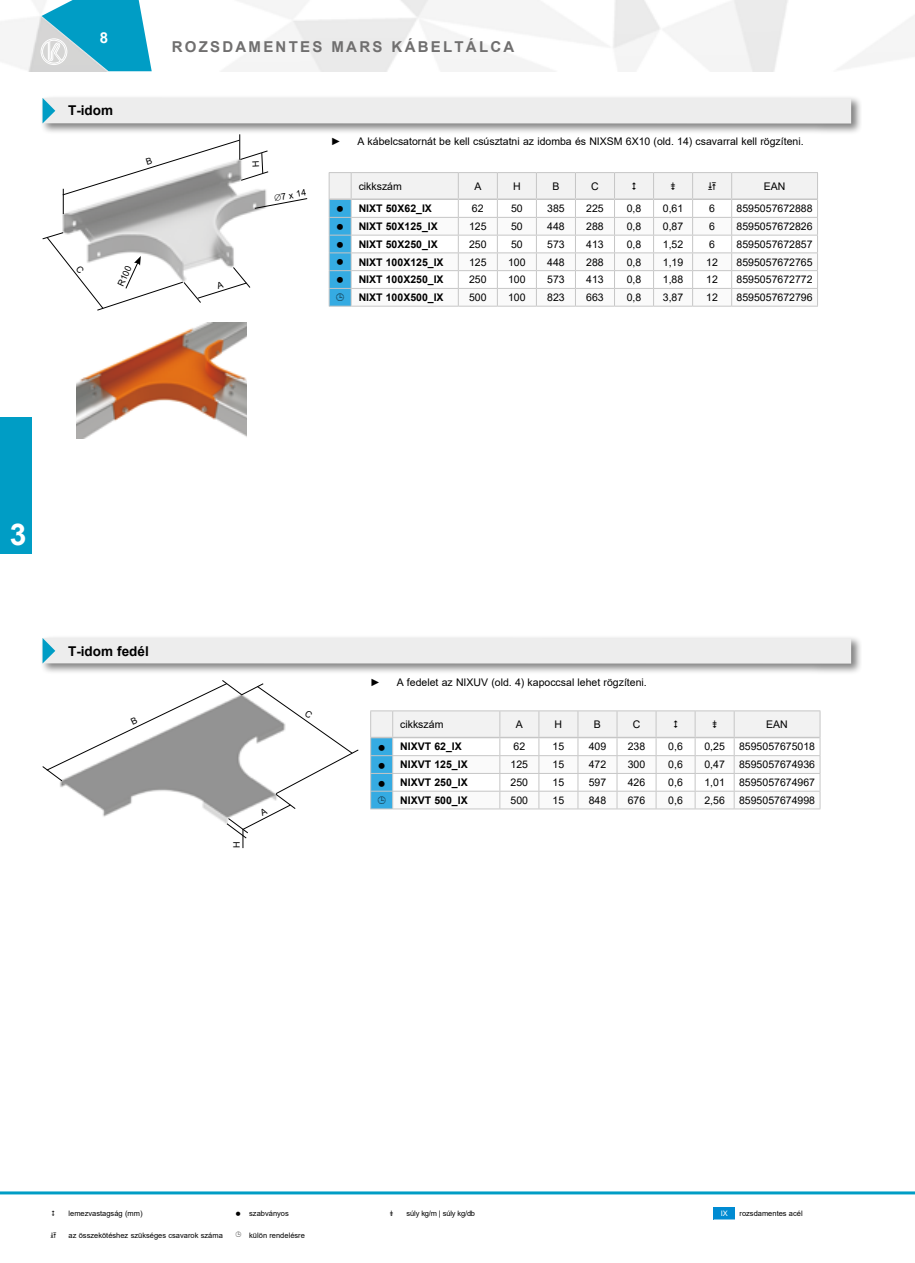
<style>
.page{position:relative;width:915px;height:1263px;background:#fff}
.page>*{position:absolute;margin:0;border:0;box-sizing:border-box;transform-origin:0 0}
.t1{font:700 30px "Arial";color:#fff}
.t2{font:700 15px "Arial";letter-spacing:.15em;color:#706f6f}
.t3{font:700 15px "Arial";color:#fff}
.t4{font:700 13.5px "Arial";color:#000}
.t5{font:10.5px "Arial";color:#000}
.t6{font:700 10.5px "Arial";color:#000}
.t7{font:9px "Arial";color:#000}
.t8{font:7.5px "Arial";color:#000}
.t9{font:7.5px "Arial";letter-spacing:-.025em;color:#000}
.t10{font:7.5px "Arial";color:#fff}
.s1{font-family:"Arial Unicode MS"}
</style>
<div class="page">
<svg style="left:0;top:0;width:915px;height:72px"></svg>
<div style="left:0;top:418px;width:32px;height:136px;background:#009dc5"></div>
<hr style="left:0;top:1191px;width:914px;height:3px;background:#009dc5">
<img style="left:62px;top:214px;width:189px;height:74px">
<div style="left:40px;top:96px;width:821px;height:39px;background:#000;opacity:.5"></div>
<div style="left:43px;top:98px;width:807px;height:26px;background:#ededed"></div>
<svg style="left:43px;top:98px;width:12px;height:25px"></svg>
<img style="left:76px;top:322px;width:170px;height:117px">
<div style="left:40px;top:636px;width:821px;height:39px;background:#000;opacity:.5"></div>
<div style="left:43px;top:638px;width:807px;height:26px;background:#ededed"></div>
<svg style="left:43px;top:638px;width:12px;height:25px"></svg>
<div style="left:713px;top:1207px;width:21px;height:12px;background:#008bd2"></div>
<svg style="left:370px;top:710px;width:450px;height:99px"></svg>
<svg style="left:328px;top:172px;width:489px;height:135px"></svg>
<svg style="left:42px;top:232px;width:208px;height:79px"></svg>
<svg style="left:62px;top:134px;width:245px;height:80px"></svg>
<svg style="left:42px;top:680px;width:317px;height:168px"></svg>
<h2 class="t3" style="left:100px;top:27px;width:10px">8</h2>
<p class="t4" style="left:68px;top:101px;width:47px">T-idom</p>
<p class="t7" style="left:114px;top:283px;width:23px;rotate:-65deg">R100</p>
<h2 class="t2" style="left:172px;top:36px;width:344px">ROZSDAMENTES MARS KÁBELTÁLCA</h2>
<p class="t7" style="left:273px;top:192px;width:34px;rotate:-11deg"><span class="s1">∅</span>7 x 14</p>
<p class="t5" style="left:331px;top:134px;width:12px">►</p>
<p class="t5" style="left:357px;top:134px;width:447px">A kábelcsatornát be kell csúsztatni az idomba és NIXSM 6X10 (old. 14) csavarral kell rögzíteni.</p>
<p class="t5" style="left:358px;top:179px;width:45px">cikkszám</p>
<p class="t5" style="left:474px;top:179px;width:9px">A</p>
<p class="t5" style="left:513px;top:179px;width:9px">H</p>
<p class="t5" style="left:552px;top:179px;width:9px">B</p>
<p class="t5" style="left:591px;top:179px;width:9px">C</p>
<p class="t5" style="left:763px;top:179px;width:23px">EAN</p>
<p class="t6" style="left:358px;top:201px;width:75px">NIXT 50X62_IX</p>
<p class="t5" style="left:472px;top:201px;width:13px">62</p>
<p class="t5" style="left:511px;top:201px;width:13px">50</p>
<p class="t5" style="left:547px;top:201px;width:19px">385</p>
<p class="t5" style="left:586px;top:201px;width:19px">225</p>
<p class="t5" style="left:626px;top:201px;width:16px">0,8</p>
<p class="t5" style="left:662px;top:201px;width:22px">0,61</p>
<p class="t5" style="left:709px;top:201px;width:7px">6</p>
<p class="t5" style="left:736px;top:201px;width:77px">8595057672888</p>
<p class="t6" style="left:358px;top:219px;width:81px">NIXT 50X125_IX</p>
<p class="t5" style="left:469px;top:219px;width:19px">125</p>
<p class="t5" style="left:511px;top:219px;width:13px">50</p>
<p class="t5" style="left:547px;top:219px;width:19px">448</p>
<p class="t5" style="left:586px;top:219px;width:19px">288</p>
<p class="t5" style="left:626px;top:219px;width:16px">0,8</p>
<p class="t5" style="left:662px;top:219px;width:22px">0,87</p>
<p class="t5" style="left:709px;top:219px;width:7px">6</p>
<p class="t5" style="left:736px;top:219px;width:77px">8595057672826</p>
<p class="t6" style="left:358px;top:237px;width:81px">NIXT 50X250_IX</p>
<p class="t5" style="left:469px;top:237px;width:19px">250</p>
<p class="t5" style="left:511px;top:237px;width:13px">50</p>
<p class="t5" style="left:547px;top:237px;width:19px">573</p>
<p class="t5" style="left:586px;top:237px;width:19px">413</p>
<p class="t5" style="left:626px;top:237px;width:16px">0,8</p>
<p class="t5" style="left:662px;top:237px;width:22px">1,52</p>
<p class="t5" style="left:709px;top:237px;width:7px">6</p>
<p class="t5" style="left:736px;top:237px;width:77px">8595057672857</p>
<p class="t6" style="left:358px;top:254px;width:86px">NIXT 100X125_IX</p>
<p class="t5" style="left:469px;top:255px;width:19px">125</p>
<p class="t5" style="left:508px;top:255px;width:19px">100</p>
<p class="t5" style="left:547px;top:255px;width:19px">448</p>
<p class="t5" style="left:586px;top:255px;width:19px">288</p>
<p class="t5" style="left:626px;top:255px;width:16px">0,8</p>
<p class="t5" style="left:662px;top:255px;width:22px">1,19</p>
<p class="t5" style="left:706px;top:255px;width:13px">12</p>
<p class="t5" style="left:736px;top:255px;width:77px">8595057672765</p>
<p class="t6" style="left:358px;top:272px;width:86px">NIXT 100X250_IX</p>
<p class="t5" style="left:469px;top:272px;width:19px">250</p>
<p class="t5" style="left:508px;top:272px;width:19px">100</p>
<p class="t5" style="left:547px;top:272px;width:19px">573</p>
<p class="t5" style="left:586px;top:272px;width:19px">413</p>
<p class="t5" style="left:626px;top:272px;width:16px">0,8</p>
<p class="t5" style="left:662px;top:272px;width:22px">1,88</p>
<p class="t5" style="left:706px;top:272px;width:13px">12</p>
<p class="t5" style="left:736px;top:272px;width:77px">8595057672772</p>
<p class="t6" style="left:358px;top:290px;width:86px">NIXT 100X500_IX</p>
<p class="t5" style="left:469px;top:290px;width:19px">500</p>
<p class="t5" style="left:508px;top:290px;width:19px">100</p>
<p class="t5" style="left:547px;top:290px;width:19px">823</p>
<p class="t5" style="left:586px;top:290px;width:19px">663</p>
<p class="t5" style="left:626px;top:290px;width:16px">0,8</p>
<p class="t5" style="left:662px;top:290px;width:22px">3,87</p>
<p class="t5" style="left:706px;top:290px;width:13px">12</p>
<p class="t5" style="left:736px;top:290px;width:77px">8595057672796</p>
<h1 class="t1" style="left:10px;top:514px;width:18px">3</h1>
<p class="t4" style="left:68px;top:641px;width:82px">T-idom fedél</p>
<p class="t7" style="left:230px;top:848px;width:8px;rotate:-90deg">H</p>
<p class="t5" style="left:370px;top:675px;width:12px">►</p>
<p class="t5" style="left:396px;top:675px;width:251px">A fedelet az NIXUV (old. 4) kapoccsal lehet rögzíteni.</p>
<p class="t5" style="left:400px;top:717px;width:45px">cikkszám</p>
<p class="t5" style="left:515px;top:717px;width:9px">A</p>
<p class="t5" style="left:554px;top:717px;width:9px">H</p>
<p class="t5" style="left:593px;top:717px;width:9px">B</p>
<p class="t5" style="left:632px;top:717px;width:9px">C</p>
<p class="t5" style="left:766px;top:717px;width:23px">EAN</p>
<p class="t6" style="left:400px;top:739px;width:63px">NIXVT 62_IX</p>
<p class="t5" style="left:513px;top:739px;width:13px">62</p>
<p class="t5" style="left:552px;top:739px;width:13px">15</p>
<p class="t5" style="left:588px;top:739px;width:19px">409</p>
<p class="t5" style="left:627px;top:739px;width:19px">238</p>
<p class="t5" style="left:668px;top:739px;width:16px">0,6</p>
<p class="t5" style="left:704px;top:739px;width:22px">0,25</p>
<p class="t5" style="left:738px;top:739px;width:77px">8595057675018</p>
<p class="t6" style="left:400px;top:757px;width:69px">NIXVT 125_IX</p>
<p class="t5" style="left:510px;top:757px;width:19px">125</p>
<p class="t5" style="left:552px;top:757px;width:13px">15</p>
<p class="t5" style="left:588px;top:757px;width:19px">472</p>
<p class="t5" style="left:627px;top:757px;width:19px">300</p>
<p class="t5" style="left:668px;top:757px;width:16px">0,6</p>
<p class="t5" style="left:704px;top:757px;width:22px">0,47</p>
<p class="t5" style="left:738px;top:757px;width:77px">8595057674936</p>
<p class="t6" style="left:400px;top:775px;width:69px">NIXVT 250_IX</p>
<p class="t5" style="left:510px;top:775px;width:19px">250</p>
<p class="t5" style="left:552px;top:775px;width:13px">15</p>
<p class="t5" style="left:588px;top:775px;width:19px">597</p>
<p class="t5" style="left:627px;top:775px;width:19px">426</p>
<p class="t5" style="left:668px;top:775px;width:16px">0,6</p>
<p class="t5" style="left:704px;top:775px;width:22px">1,01</p>
<p class="t5" style="left:738px;top:775px;width:77px">8595057674967</p>
<p class="t6" style="left:400px;top:793px;width:69px">NIXVT 500_IX</p>
<p class="t5" style="left:510px;top:793px;width:19px">500</p>
<p class="t5" style="left:552px;top:793px;width:13px">15</p>
<p class="t5" style="left:588px;top:793px;width:19px">848</p>
<p class="t5" style="left:627px;top:793px;width:19px">676</p>
<p class="t5" style="left:668px;top:793px;width:16px">0,6</p>
<p class="t5" style="left:704px;top:793px;width:22px">2,56</p>
<p class="t5" style="left:738px;top:793px;width:77px">8595057674998</p>
<p class="t8" style="left:68px;top:1208px;width:75px">lemezvastagság (mm)</p>
<p class="t8" style="left:249px;top:1208px;width:41px">szabványos</p>
<p class="t9" style="left:406px;top:1208px;width:70px">súly kg/m | súly kg/db</p>
<p class="t10" style="left:720px;top:1208px;width:9px">IX</p>
<p class="t8" style="left:739px;top:1208px;width:65px">rozsdamentes acél</p>
<p class="t8" style="left:68px;top:1230px;width:156px">az összekötéshez szükséges csavarok száma</p>
<p class="t8" style="left:249px;top:1230px;width:57px">külön rendelésre</p>
</div>
